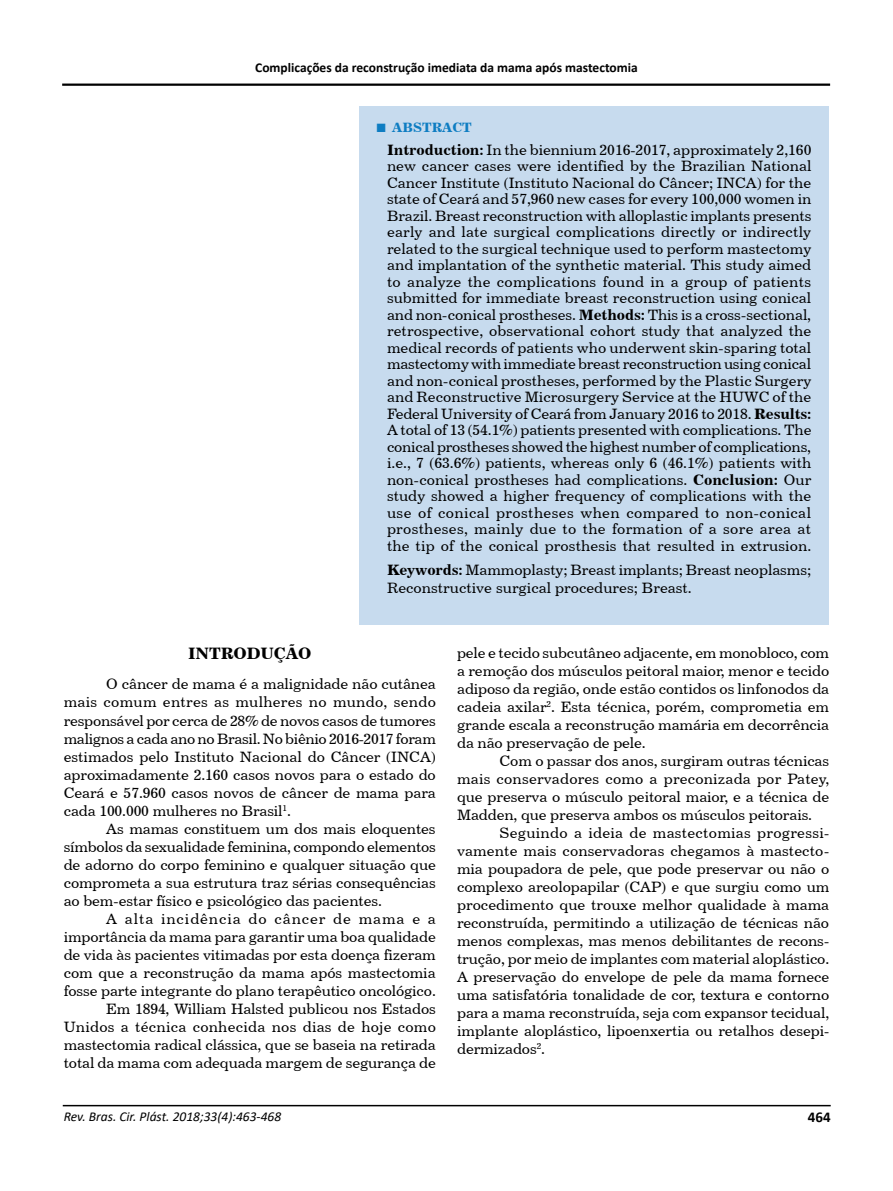
<style>
.page{position:relative;width:893px;height:1191px;background:#fff}
.page>*{position:absolute;margin:0;border:0;box-sizing:border-box;transform-origin:0 0}
.t1{font:16.5px "Century 731 BT Bold A";letter-spacing:-.01em;color:#000}
.t2{font:15px/18px "Century 731 BT Roman A";letter-spacing:-.01em;color:#000;text-align:justify}
.t3{font:700 15px "Calibri";color:#000}
.t4{font:700 13.5px "Calibri";color:#000}
.t5{font:italic 13.5px "Calibri";color:#000}
.t6{font:13.5px "Century 731 BT Bold A";color:#0e7dc2}
.s1{font-family:"Times New Roman";font-weight:700;font-size:18px}
.s2{font-family:"Century 731 BT Bold A"}
</style>
<div class="page">
<hr style="left:63px;top:1104px;width:768px;height:2px;background:#000">
<hr style="left:62px;top:84px;width:768px;height:2px;background:#000">
<div style="left:359px;top:106px;width:470px;height:519px;background:#c7dbee"></div>
<p class="t4" style="left:255px;top:58px;width:384px">Complicações da reconstrução imediata da mama após mastectomia</p>
<p class="t6" style="left:376px;top:119px;width:98px"><span class="s1">■</span> ABSTRACT</p>
<p class="t2" style="left:387px;top:141px;width:426px;line-height:16.5px"><span class="s2">Introduction:</span> In the biennium 2016-2017, approximately 2,160 new cancer cases were identified by the Brazilian National Cancer Institute (Instituto Nacional do Câncer; INCA) for the state of Ceará and 57,960 new cases for every 100,000 women in Brazil. Breast reconstruction with alloplastic implants presents early and late surgical complications directly or indirectly related to the surgical technique used to perform mastectomy and implantation of the synthetic material. This study aimed to analyze the complications found in a group of patients submitted for immediate breast reconstruction using conical and non-conical prostheses. <span class="s2">Methods:</span> This is a cross-sectional, retrospective, observational cohort study that analyzed the medical records of patients who underwent skin-sparing total mastectomy with immediate breast reconstruction using conical and non-conical prostheses, performed by the Plastic Surgery and Reconstructive Microsurgery Service at the HUWC of the Federal University of Ceará from January 2016 to 2018. <span class="s2">Results:<br></span>A total of 13 (54.1%) patients presented with complications. The conical prostheses showed the highest number of complications, i.e., 7 (63.6%) patients, whereas only 6 (46.1%) patients with non-conical prostheses had complications. <span class="s2">Conclusion:</span> Our study showed a higher frequency of complications with the use of conical prostheses when compared to non-conical prostheses, mainly due to the formation of a sore area at the tip of the conical prosthesis that resulted in extrusion.</p>
<p class="t2" style="left:387px;top:560px;width:426px"><span class="s2">Keywords:</span> Mammoplasty; Breast implants; Breast neoplasms;<br>Reconstructive surgical procedures; Breast.</p>
<p class="t1" style="left:188px;top:643px;width:125px">INTRODUÇÃO</p>
<p class="t2" style="left:64px;top:675px;width:374px;text-indent:43px">O câncer de mama é a malignidade não cutânea mais comum entres as mulheres no mundo, sendo responsável por cerca de 28% de novos casos de tumores malignos a cada ano no Brasil. No biênio 2016-2017 foram estimados pelo Instituto Nacional do Câncer (INCA) aproximadamente 2.160 casos novos para o estado do Ceará e 57.960 casos novos de câncer de mama para cada 100.000 mulheres no Brasil<sup>1</sup>.</p>
<p class="t2" style="left:64px;top:819px;width:374px;text-indent:43px">As mamas constituem um dos mais eloquentes símbolos da sexualidade feminina, compondo elementos de adorno do corpo feminino e qualquer situação que comprometa a sua estrutura traz sérias consequências ao bem-estar físico e psicológico das pacientes.</p>
<p class="t2" style="left:64px;top:909px;width:374px;text-align:right">A alta incidência do câncer de mama e a importância da mama para garantir uma boa qualidade de vida às pacientes vitimadas por esta doença fizeram com que a reconstrução da mama após mastectomia fosse parte integrante do plano terapêutico oncológico.<br>Em 1894, William Halsted publicou nos Estados Unidos a técnica conhecida nos dias de hoje como mastectomia radical clássica, que se baseia na retirada total da mama com adequada margem de segurança de</p>
<p class="t2" style="left:457px;top:643px;width:374px">pele e tecido subcutâneo adjacente, em monobloco, com a remoção dos músculos peitoral maior, menor e tecido adiposo da região, onde estão contidos os linfonodos da cadeia axilar<sup>2</sup>. Esta técnica, porém, comprometia em grande escala a reconstrução mamária em decorrência da não preservação de pele.</p>
<p class="t2" style="left:457px;top:751px;width:374px;text-indent:43px">Com o passar dos anos, surgiram outras técnicas mais conservadores como a preconizada por Patey, que preserva o músculo peitoral maior, e a técnica de Madden, que preserva ambos os músculos peitorais.</p>
<p class="t2" style="left:457px;top:823px;width:374px;text-indent:43px">Seguindo a ideia de mastectomias progressi&shy;vamente mais conservadoras chegamos à mastecto&shy;mia poupadora de pele, que pode preservar ou não o complexo areolopapilar (CAP) e que surgiu como um procedimento que trouxe melhor qualidade à mama reconstruída, permitindo a utilização de técnicas não menos complexas, mas menos debilitantes de recons&shy;trução, por meio de implantes com material aloplástico.<br>A preservação do envelope de pele da mama fornece uma satisfatória tonalidade de cor, textura e contorno para a mama reconstruída, seja com expansor tecidual, implante aloplástico, lipoenxertia ou retalhos desepi&shy;dermizados<sup>2</sup>.</p>
<p class="t5" style="left:64px;top:1107px;width:219px">Rev. Bras. Cir. Plást. 2018;33(4):463-468</p>
<p class="t3" style="left:808px;top:1106px;width:24px">464</p>
</div>
